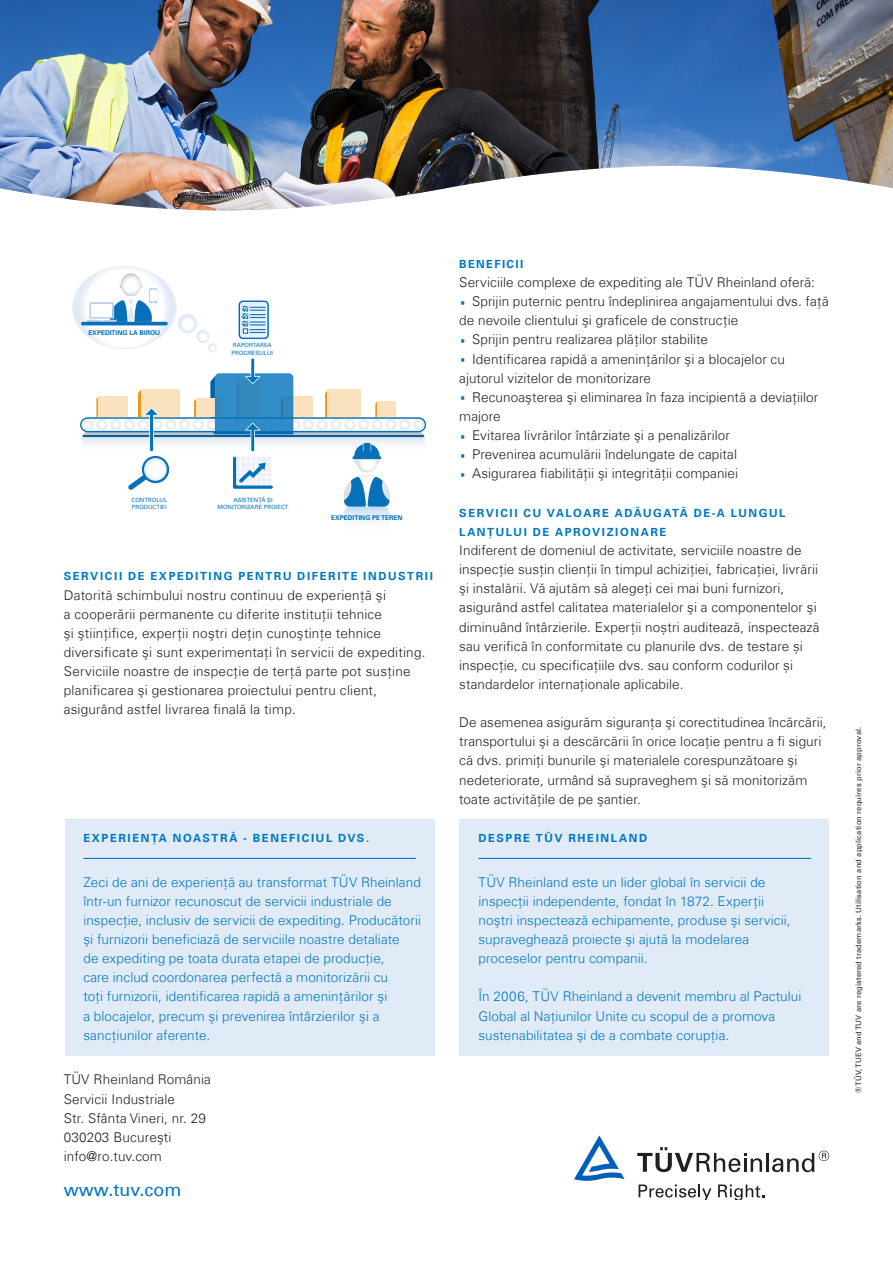
<style>
.page{position:relative;width:893px;height:1263px;background:#fff}
.page>*{position:absolute;margin:0;border:0;box-sizing:border-box;transform-origin:0 0}
.t1{font:18px "Univers Com 55 Roman";color:#0078c0}
._03_Copy{font:300 13.5px/19.2px "Univers Com 45";letter-spacing:.005em;color:#231f20}
._03_Copy-2{font:300 13.5px/19.2px "Univers Com 45";letter-spacing:.005em;color:#0078c0}
._04_Copyheadline{font:300 13.5px/19.2px "Univers Com 45";letter-spacing:.015em;color:#231f20}
._04_Copyheadline-2{font:700 11.25px/19.2px "Univers Com 65";letter-spacing:.145em;color:#0078c0}
._04_Copyheadline-3{font:700 11.25px "Univers Com 65";letter-spacing:.12em;color:#0078c0}
._10_Trademark_Protec{font:7.5px "Univers Com 55 Roman";letter-spacing:.02em;color:#231f20}
.t2{font:700 6.6px "Univers Com 65";color:#0071bb}
.t3{font:5.85px/7.4px "Univers Com 55 Roman";color:#0071bb}
.s1{font-family:"Univers Com 55 Roman";font-weight:400;font-size:27px;color:#0078c0}
</style>
<div class="page">
<svg style="left:639px;top:1184px;width:72px;height:15px"></svg>
<svg style="left:718px;top:1184px;width:46px;height:15px"></svg>
<svg style="left:637px;top:1147px;width:125px;height:25px"></svg>
<hr style="left:766px;top:1153px;width:3px;height:19px;background:#231f20">
<svg style="left:772px;top:1150px;width:57px;height:22px"></svg>
<svg style="left:574px;top:1135px;width:51px;height:46px"></svg>
<img style="left:0;top:0;width:893px;height:210px">
<div style="left:65px;top:820px;width:369px;height:236px;background:#e1ebf7"></div>
<hr style="left:83px;top:858px;width:333px;height:1px;background:#0078c0">
<div style="left:239px;top:301px;width:29px;height:37px;background:#ebeff9;border-radius:4px"></div>
<div style="left:239px;top:301px;width:30px;height:38px;border:1px solid #0071bb;border-radius:4px"></div>
<svg style="left:240px;top:305px;width:25px;height:29px"></svg>
<svg style="left:178px;top:314px;width:19px;height:19px"></svg>
<svg style="left:196px;top:330px;width:21px;height:22px"></svg>
<svg style="left:73px;top:266px;width:103px;height:83px"></svg>
<svg style="left:80px;top:358px;width:346px;height:164px"></svg>
<hr style="left:83px;top:322px;width:83px;height:3px;background:#0671b9">
<div style="left:459px;top:820px;width:369px;height:236px;background:#e1ebf7"></div>
<hr style="left:478px;top:858px;width:333px;height:1px;background:#0078c0">
<p class="t2" style="left:88px;top:328px;width:73px">EXPEDITING LA BIROU</p>
<p class="t3" style="left:232px;top:342px;width:43px">RAPORTAREA<br>PROGRESULUI</p>
<p class="t3" style="left:132px;top:496px;width:37px">CONTROLUL<br>PRODUCTIEI</p>
<p class="t3" style="left:218px;top:496px;width:72px;text-align:center">ASISTENȚĂ ȘI<br>MONITORIZARE PROIECT</p>
<p class="t2" style="left:331px;top:514px;width:73px">EXPEDITING PE TEREN</p>
<p class="_04_Copyheadline-2" style="left:64px;top:567px;width:371px">SERVICII DE EXPEDITING PENTRU DIFERITE INDUSTRII</p>
<p class="_04_Copyheadline" style="left:64px;top:585px;width:363px">Datorită schimbului nostru continuu de experienţă şi<br>a cooperării permanente cu diferite instituţii tehnice<br>şi ştiinţifice, experţii noştri deţin cunoştinţe tehnice diversificate şi sunt experimentaţi în servicii de expediting.<br>Serviciile noastre de inspecţie de terţă parte pot susţine planificarea şi gestionarea proiectului pentru client, asigurând astfel livrarea finală la timp.</p>
<p class="_04_Copyheadline-2" style="left:83px;top:828px;width:287px">EXPERIENŢA NOASTRĂ - BENEFICIUL DVS.</p>
<p class="_03_Copy-2" style="left:83px;top:872px;width:339px">Zeci de ani de experienţă au transformat TÜV Rheinland într-un furnizor recunoscut de servicii industriale de inspecţie, inclusiv de servicii de expediting. Producătorii şi furnizorii beneficiază de serviciile noastre detaliate<br>de expediting pe toata durata etapei de producţie,<br>care includ coordonarea perfectă a monitorizării cu<br>toţi furnizorii, identificarea rapidă a ameninţărilor şi<br>a blocajelor, precum şi prevenirea întârzierilor şi a sancţiunilor aferente.</p>
<p class="_03_Copy" style="left:64px;top:1070px;width:149px">TÜV Rheinland România<br>Servicii Industriale</p>
<p class="_03_Copy" style="left:64px;top:1108px;width:144px">Str. Sfânta Vineri, nr. 29</p>
<p class="_03_Copy" style="left:64px;top:1127px;width:109px">030203 Bucureşti</p>
<p class="_03_Copy" style="left:64px;top:1146px;width:100px">info@ro.tuv.com</p>
<h1 class="t1" style="left:64px;top:1178px;width:119px">www.tuv.com</h1>
<p class="_04_Copyheadline-3" style="left:459px;top:257px;width:66px">BENEFICII</p>
<p class="_03_Copy" style="left:459px;top:273px;width:357px">Serviciile complexe de expediting ale TÜV Rheinland oferă:</p>
<p class="_03_Copy" style="left:459px;top:292px;width:371px"><span class="s1">·</span> Sprijin puternic pentru îndeplinirea angajamentului dvs. față de nevoile clientului şi graficele de construcţie</p>
<p class="_03_Copy" style="left:459px;top:330px;width:250px"><span class="s1">·</span> Sprijin pentru realizarea plăţilor stabilite</p>
<p class="_03_Copy" style="left:459px;top:349px;width:327px"><span class="s1">·</span> Identificarea rapidă a ameninţărilor şi a blocajelor cu ajutorul vizitelor de monitorizare</p>
<p class="_03_Copy" style="left:459px;top:387px;width:361px"><span class="s1">·</span> Recunoaşterea şi eliminarea în faza incipientă a deviaţiilor majore</p>
<p class="_03_Copy" style="left:459px;top:426px;width:272px"><span class="s1">·</span> Evitarea livrărilor întârziate şi a penalizărilor</p>
<p class="_03_Copy" style="left:459px;top:445px;width:279px"><span class="s1">·</span> Prevenirea acumulării îndelungate de capital</p>
<p class="_03_Copy" style="left:459px;top:464px;width:280px"><span class="s1">·</span> Asigurarea fiabilităţii şi integrităţii companiei</p>
<p class="_04_Copyheadline-2" style="left:459px;top:503px;width:328px">SERVICII CU VALOARE ADĂUGATĂ DE-A LUNGUL<br>LANŢULUI DE APROVIZIONARE</p>
<p class="_03_Copy" style="left:459px;top:540px;width:362px">Indiferent de domeniul de activitate, serviciile noastre de inspecție susțin clienții în timpul achiziției, fabricaţiei, livrării şi instalării. Vă ajutăm să alegeţi cei mai buni furnizori, asigurând astfel calitatea materialelor şi a componentelor şi diminuând întârzierile. Experții noștri auditează, inspectează sau verifică în conformitate cu planurile dvs. de testare și inspecție, cu specificaţiile dvs. sau conform codurilor și standardelor internaționale aplicabile.</p>
<p class="_03_Copy" style="left:459px;top:713px;width:369px">De asemenea asigurăm siguranţa şi corectitudinea încărcării, transportului şi a descărcării în orice locaţie pentru a fi siguri că dvs. primiţi bunurile şi materialele corespunzătoare şi nedeteriorate, urmând să supraveghem şi să monitorizăm toate activităţile de pe şantier.</p>
<p class="_10_Trademark_Protec" style="left:854px;top:1093px;width:368px;rotate:-90deg">® TÜV, TUEV and TUV are registered trademarks. Utilisation and application requires prior approval.</p>
<p class="_04_Copyheadline-2" style="left:478px;top:828px;width:170px">DESPRE TÜV RHEINLAND</p>
<p class="_03_Copy-2" style="left:478px;top:872px;width:314px">TÜV Rheinland este un lider global în servicii de inspecţii independente, fondat în 1872. Experţii noştri inspectează echipamente, produse şi servicii, supraveghează proiecte şi ajută la modelarea proceselor pentru companii.</p>
<p class="_03_Copy-2" style="left:478px;top:987px;width:324px">În 2006, TÜV Rheinland a devenit membru al Pactului<br>Global al Naţiunilor Unite cu scopul de a promova sustenabilitatea şi de a combate corupţia.</p>
</div>
